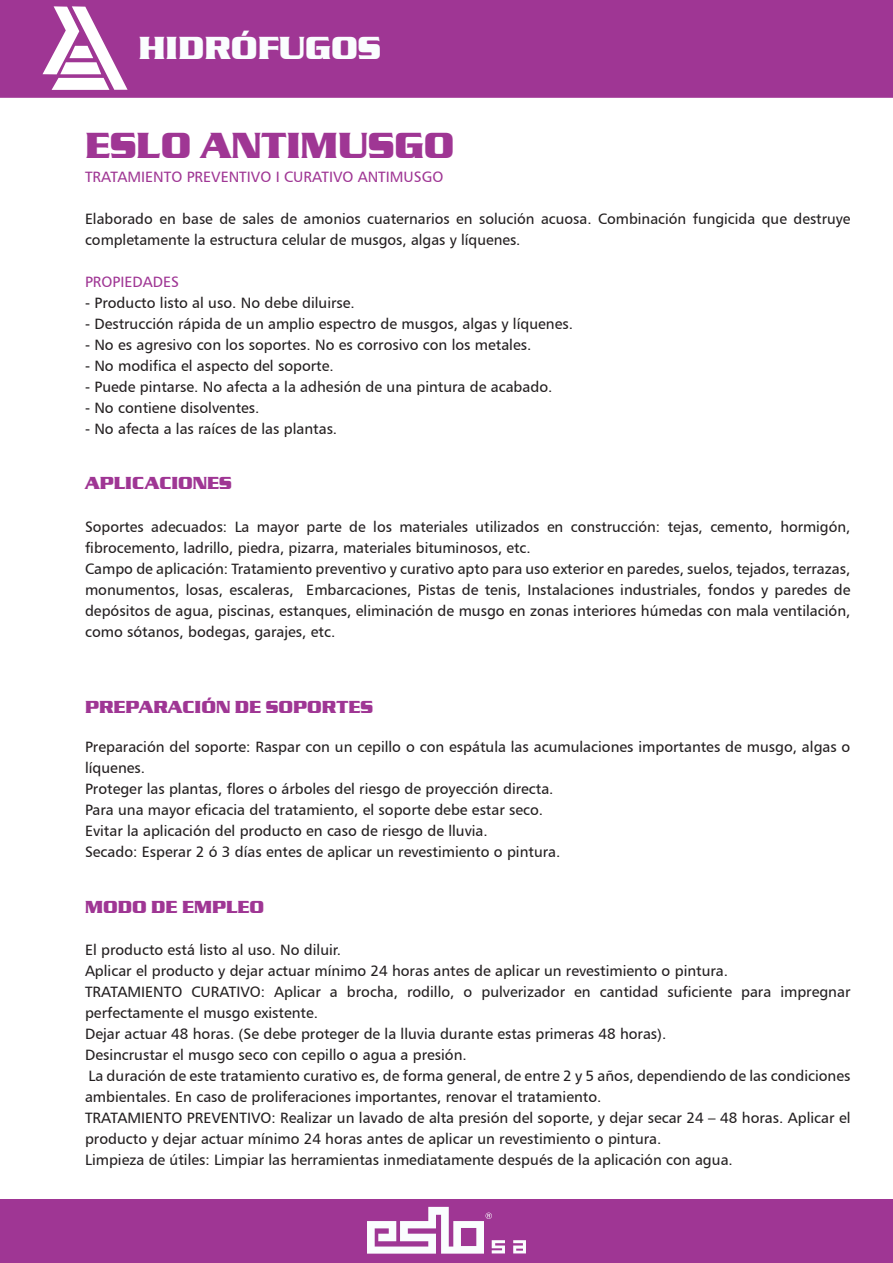
<style>
.page{position:relative;width:893px;height:1263px;background:#fff}
.page>*{position:absolute;margin:0;border:0;box-sizing:border-box;transform-origin:0 0}
.t1{font:700 37.5px "Serpentine D";color:#9f3694}
.t2{font:700 33px "Serpentine D";color:#fafdfe}
.t3{font:700 18px "Serpentine D";color:#9f3694}
.t4{font:15px/21px "Humanist 777 BT Roman B";color:#231f20}
.t5{font:15px "Humanist 777 BT Roman B";color:#9f3694}
</style>
<div class="page">
<div style="left:0;top:1199px;width:893px;height:64px;background:#9f3694"></div>
<div style="left:0;top:0;width:892px;height:98px;background:#9f3694"></div>
<svg style="left:43px;top:6px;width:85px;height:84px"></svg>
<svg style="left:513px;top:1240px;width:13px;height:13px"></svg>
<svg style="left:367px;top:1207px;width:138px;height:46px"></svg>
<svg style="left:892px;top:0;width:1px;height:98px"></svg>
<h2 class="t2" style="left:138px;top:30px;width:244px">HIDRÓFUGOS</h2>
<h1 class="t1" style="left:85px;top:124px;width:27px">ESLO</h1>
<h1 class="t1" style="left:201px;top:124px;width:252px">ANTIMUSGO</h1>
<p class="t5" style="left:85px;top:167px;width:360px">TRATAMIENTO PREVENTIVO I CURATIVO ANTIMUSGO</p>
<p class="t4" style="left:85px;top:208px;width:767px">Elaborado en base de sales de amonios cuaternarios en solución acuosa. Combinación fungicida que destruye completamente la estructura celular de musgos, algas y líquenes.</p>
<p class="t5" style="left:85px;top:272px;width:95px">PROPIEDADES</p>
<p class="t4" style="left:85px;top:292px;width:271px">- Producto listo al uso. No debe diluirse.</p>
<p class="t4" style="left:85px;top:313px;width:489px">- Destrucción rápida de un amplio espectro de musgos, algas y líquenes.</p>
<p class="t4" style="left:85px;top:334px;width:448px">- No es agresivo con los soportes. No es corrosivo con los metales.</p>
<p class="t4" style="left:85px;top:355px;width:250px">- No modifica el aspecto del soporte.</p>
<p class="t4" style="left:85px;top:376px;width:469px">- Puede pintarse. No afecta a la adhesión de una pintura de acabado.</p>
<p class="t4" style="left:85px;top:397px;width:176px">- No contiene disolventes.</p>
<p class="t4" style="left:85px;top:418px;width:254px">- No afecta a las raíces de las plantas.</p>
<p class="t3" style="left:85px;top:473px;width:148px">APLICACIONES</p>
<p class="t4" style="left:85px;top:516px;width:767px">Soportes adecuados: La mayor parte de los materiales utilizados en construcción: tejas, cemento, hormigón, fibrocemento, ladrillo, piedra, pizarra, materiales bituminosos, etc.<br>Campo de aplicación: Tratamiento preventivo y curativo apto para uso exterior en paredes, suelos, tejados, terrazas, monumentos, losas, escaleras, Embarcaciones, Pistas de tenis, Instalaciones industriales, fondos y paredes de depósitos de agua, piscinas, estanques, eliminación de musgo en zonas interiores húmedas con mala ventilación, como sótanos, bodegas, garajes, etc.</p>
<p class="t3" style="left:85px;top:697px;width:290px">PREPARACIÓN DE SOPORTES</p>
<p class="t4" style="left:85px;top:736px;width:767px">Preparación del soporte: Raspar con un cepillo o con espátula las acumulaciones importantes de musgo, algas o líquenes.<br>Proteger las plantas, flores o árboles del riesgo de proyección directa.<br>Para una mayor eficacia del tratamiento, el soporte debe estar seco.<br>Evitar la aplicación del producto en caso de riesgo de lluvia.<br>Secado: Esperar 2 ó 3 días entes de aplicar un revestimiento o pintura.</p>
<p class="t3" style="left:85px;top:896px;width:181px">MODO DE EMPLEO</p>
<p class="t4" style="left:85px;top:938px;width:767px">El producto está listo al uso. No diluir.<br>Aplicar el producto y dejar actuar mínimo 24 horas antes de aplicar un revestimiento o pintura.<br>TRATAMIENTO CURATIVO: Aplicar a brocha, rodillo, o pulverizador en cantidad suficiente para impregnar perfectamente el musgo existente.<br>Dejar actuar 48 horas. (Se debe proteger de la lluvia durante estas primeras 48 horas).<br>Desincrustar el musgo seco con cepillo o agua a presión.<br>La duración de este tratamiento curativo es, de forma general, de entre 2 y 5 años, dependiendo de las condiciones ambientales. En caso de proliferaciones importantes, renovar el tratamiento.<br>TRATAMIENTO PREVENTIVO: Realizar un lavado de alta presión del soporte, y dejar secar 24 – 48 horas. Aplicar el producto y dejar actuar mínimo 24 horas antes de aplicar un revestimiento o pintura.<br>Limpieza de útiles: Limpiar las herramientas inmediatamente después de la aplicación con agua.</p>
</div>
